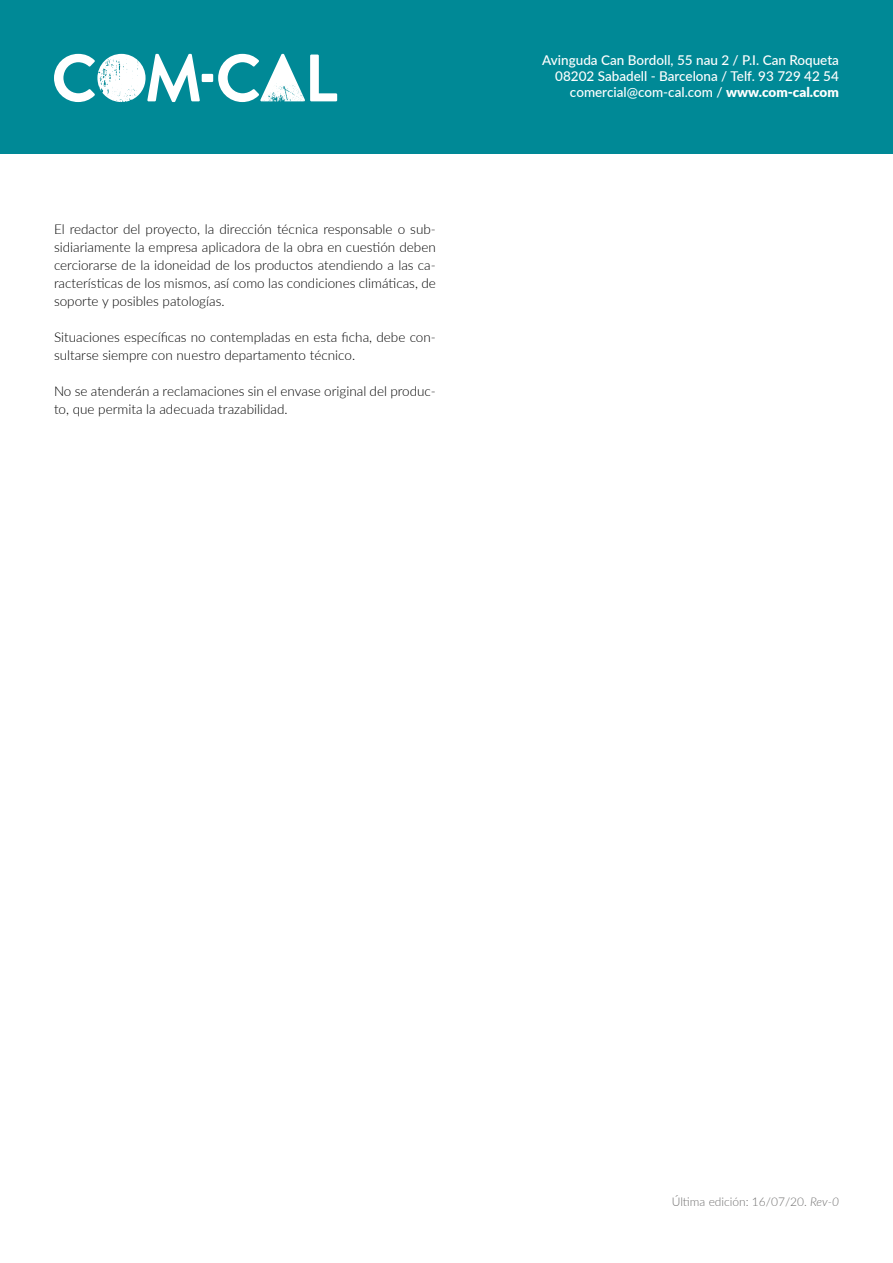
<style>
.page{position:relative;width:893px;height:1263px;background:#fff}
.page>*{position:absolute;margin:0;border:0;box-sizing:border-box;transform-origin:0 0}
.t1{font:300 13.5px/18px "Lato";color:#000}
.t2{font:500 13.5px/16.2px "Lato";color:#fff;text-align:right}
.t3{font:300 12px "Lato";color:#706f6f}
.s1{font-weight:900}
.s2{font-style:italic}
</style>
<div class="page">
<div style="left:0;top:0;width:893px;height:154px;background:#008996"></div>
<div style="left:202px;top:74px;width:11px;height:8px;background:#fff"></div>
<svg style="left:218px;top:54px;width:119px;height:48px"></svg>
<svg style="left:54px;top:54px;width:146px;height:48px"></svg>
<p class="t1" style="left:54px;top:220px;width:383px;text-align:justify">El redactor del proyecto, la dirección técnica responsable o sub&shy;sidiariamente la empresa aplicadora de la obra en cuestión deben cerciorarse de la idoneidad de los productos atendiendo a las ca&shy;racterísticas de los mismos, así como las condiciones climáticas, de soporte y posibles patologías.</p>
<p class="t1" style="left:54px;top:328px;width:383px">Situaciones específicas no contempladas en esta ficha, debe con&shy;sultarse siempre con nuestro departamento técnico.</p>
<p class="t1" style="left:54px;top:382px;width:383px">No se atenderán a reclamaciones sin el envase original del produc&shy;to, que permita la adecuada trazabilidad.</p>
<p class="t2" style="left:542px;top:51px;width:298px">Avinguda Can Bordoll, 55 nau 2 / P.I. Can Roqueta<br>08202 Sabadell - Barcelona / Telf. 93 729 42 54 comercial@com-cal.com / <span class="s1">www.com-cal.com</span></p>
<p class="t3" style="left:672px;top:1193px;width:169px">Última edición: 16/07/20. <span class="s2">Rev-0</span></p>
</div>
